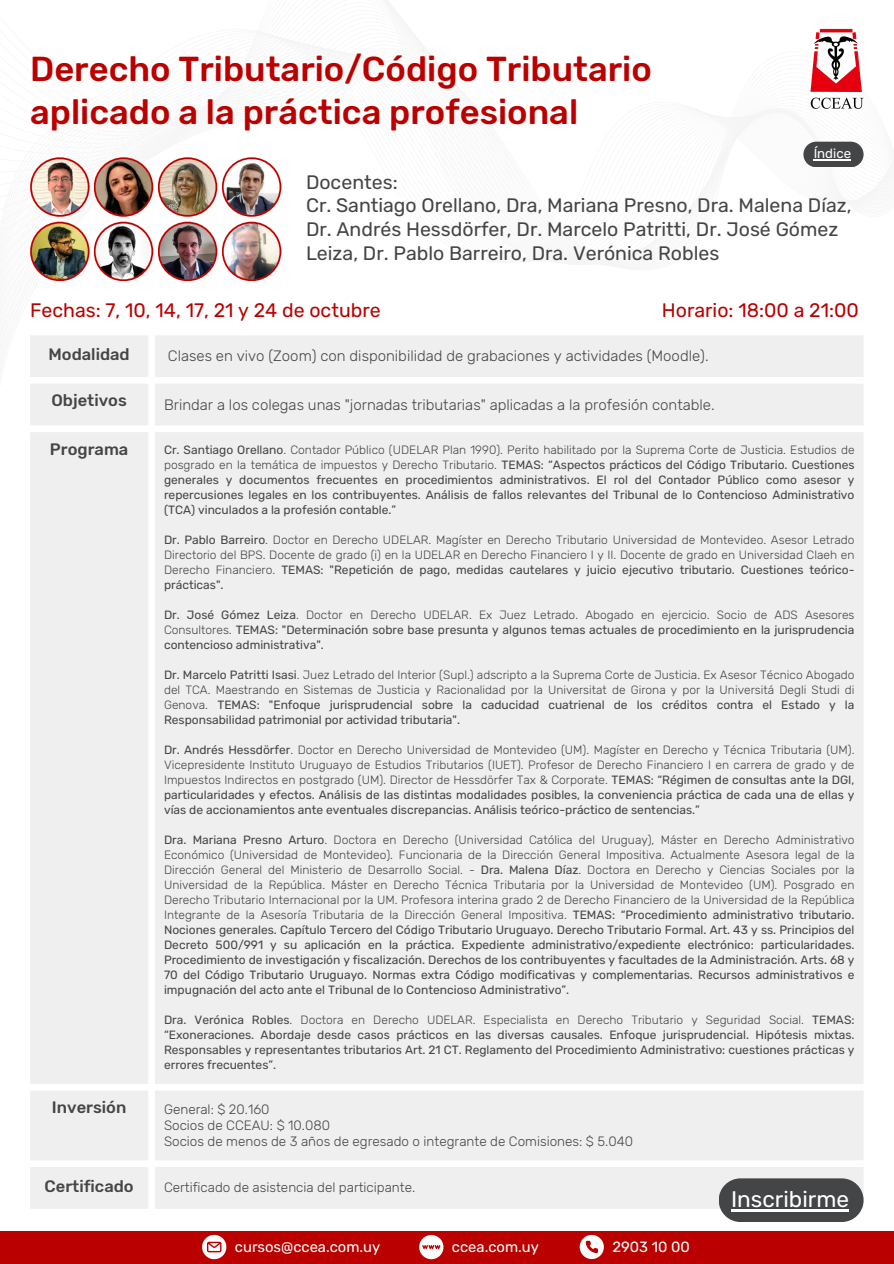
<style>
.page{position:relative;width:894px;height:1264px;background:#fff}
.page>*{position:absolute;margin:0;border:0;box-sizing:border-box;transform-origin:0 0}
.t1{font:500 34.5px/42.8px "Rubik";color:#b00}
.t2{font:22.5px "Rubik";color:#fff}
.t3{font:19.5px/23.7px "Rubik";color:#444547}
.t4{font:19.5px "Rubik";color:#b00}
.t5{font:500 16.5px "Rubik";color:#444547}
.t6{font:300 15px "Rubik";color:#444547}
.t7{font:14.7px "Rubik";color:#fff}
.t8{font:300 13.5px "Rubik";color:#444547}
.t9{font:13.2px "Rubik";color:#fff}
.t10{font:12px/15px "Rubik";color:#444547;text-align:justify}
.t11{font:300 12px/15px "Rubik";color:#444547;text-align:justify}
.s1{font-weight:300}
.s2{font-weight:400}
</style>
<div class="page">
<div style="left:0;top:1231px;width:893px;height:32px;background:#b00"></div>
<img style="left:810px;top:28px;width:54px;height:81px">
<div style="left:30px;top:335px;width:833px;height:873px;background:#efefef"></div>
<svg style="left:202px;top:1234px;width:24px;height:24px"></svg>
<svg style="left:419px;top:1235px;width:24px;height:23px"></svg>
<svg style="left:579px;top:1234px;width:24px;height:24px"></svg>
<div style="left:718px;top:1178px;width:145px;height:43px;background:#444547;border-radius:22px"></div>
<div style="left:803px;top:142px;width:60px;height:25px;background:#444547;border-radius:13px"></div>
<img style="left:30px;top:157px;width:251px;height:124px">
<hr style="left:731px;top:1209px;width:117px;height:2px;background:#fff">
<hr style="left:813px;top:159px;width:37px;height:2px;background:#fff">
<p class="t1" style="left:30px;top:48px;width:623px">Derecho Tributario/Código Tributario aplicado a la práctica profesional</p>
<p class="t9" style="left:813px;top:146px;width:39px">Índice</p>
<h2 class="t3" style="left:306px;top:170px;width:547px">Docentes:<br>Cr. Santiago Orellano, Dra, Mariana Presno, Dra. Malena Díaz,</h2>
<p class="t3" style="left:306px;top:217px;width:533px">Dr. Andrés Hessdörfer, Dr. Marcelo Patritti, Dr. José Gómez<br>Leiza, Dr. Pablo Barreiro, Dra. Verónica Robles</p>
<p class="t4" style="left:30px;top:299px;width:352px">Fechas: 7, 10, 14, 17, 21 y 24 de octubre</p>
<p class="t4" style="left:661px;top:299px;width:198px">Horario: 18:00 a 21:00</p>
<h1 class="t5" style="left:49px;top:345px;width:83px">Modalidad</h1>
<p class="t6" style="left:168px;top:347px;width:542px">Clases en vivo (Zoom) con disponibilidad de grabaciones y actividades (Moodle).</p>
<p class="t5" style="left:51px;top:391px;width:77px">Objetivos</p>
<p class="t6" style="left:164px;top:396px;width:552px">Brindar a los colegas unas "jornadas tributarias" aplicadas a la profesión contable.</p>
<p class="t5" style="left:50px;top:439px;width:80px">Programa</p>
<p class="t10" style="left:164px;top:442px;width:691px">Cr. Santiago Orellano<span class="s1">. Contador Público (UDELAR Plan 1990). Perito habilitado por la Suprema Corte de Justicia. Estudios de posgrado en la temática de impuestos y Derecho Tributario.</span> TEMAS: “Aspectos prácticos del Código Tributario. Cuestiones generales y documentos frecuentes en procedimientos administrativos. El rol del Contador Público como asesor y repercusiones legales en los contribuyentes. Análisis de fallos relevantes del Tribunal de lo Contencioso Administrativo (TCA) vinculados a la profesión contable.”</p>
<p class="t11" style="left:164px;top:532px;width:691px"><span class="s2">Dr. Pablo Barreiro</span>. Doctor en Derecho UDELAR. Magíster en Derecho Tributario Universidad de Montevideo. Asesor Letrado Directorio del BPS. Docente de grado (i) en la UDELAR en Derecho Financiero I y II. Docente de grado en Universidad Claeh en Derecho Financiero. <span class="s2">TEMAS: "Repetición de pago, medidas cautelares y juicio ejecutivo tributario. Cuestiones teórico&shy;prácticas".</span></p>
<p class="t10" style="left:164px;top:607px;width:691px">Dr. José Gómez Leiza<span class="s1">. Doctor en Derecho UDELAR. Ex Juez Letrado. Abogado en ejercicio. Socio de ADS Asesores Consultores.</span> TEMAS: "Determinación sobre base presunta y algunos temas actuales de procedimiento en la jurisprudencia contencioso administrativa".</p>
<p class="t11" style="left:164px;top:667px;width:691px"><span class="s2">Dr. Marcelo Patritti Isasi</span>. Juez Letrado del Interior (Supl.) adscripto a la Suprema Corte de Justicia. Ex Asesor Técnico Abogado del TCA. Maestrando en Sistemas de Justicia y Racionalidad por la Universitat de Girona y por la Universitá Degli Studi di Genova. <span class="s2">TEMAS: "Enfoque jurisprudencial sobre la caducidad cuatrienal de los créditos contra el Estado y la Responsabilidad patrimonial por actividad tributaria".</span></p>
<h3 class="t11" style="left:164px;top:742px;width:691px"><span class="s2">Dr. Andrés Hessdörfer</span>. Doctor en Derecho Universidad de Montevideo (UM). Magíster en Derecho y Técnica Tributaria (UM).<br>Vicepresidente Instituto Uruguayo de Estudios Tributarios (IUET). Profesor de Derecho Financiero I en carrera de grado y de Impuestos Indirectos en postgrado (UM). Director de Hessdörfer Tax &amp; Corporate. <span class="s2">TEMAS: “Régimen de consultas ante la DGI, particularidades y efectos. Análisis de las distintas modalidades posibles, la conveniencia práctica de cada una de ellas y vías de accionamientos ante eventuales discrepancias. Análisis teórico-práctico de sentencias.”</span></h3>
<h3 class="t10" style="left:164px;top:832px;width:691px">Dra. Mariana Presno Arturo<span class="s1">. Doctora en Derecho (Universidad Católica del Uruguay), Máster en Derecho Administrativo Económico (Universidad de Montevideo). Funcionaria de la Dirección General Impositiva. Actualmente Asesora legal de la Dirección General del Ministerio de Desarrollo Social. -</span> Dra. Malena Díaz<span class="s1">. Doctora en Derecho y Ciencias Sociales por la Universidad de la República. Máster en Derecho Técnica Tributaria por la Universidad de Montevideo (UM). Posgrado en Derecho Tributario Internacional por la UM. Profesora interina grado 2 de Derecho Financiero de la Universidad de la República Integrante de la Asesoría Tributaria de la Dirección General Impositiva.</span> TEMAS: “Procedimiento administrativo tributario.<br>Nociones generales. Capítulo Tercero del Código Tributario Uruguayo. Derecho Tributario Formal. Art. 43 y ss. Principios del Decreto 500/991 y su aplicación en la práctica. Expediente administrativo/expediente electrónico: particularidades.<br>Procedimiento de investigación y fiscalización. Derechos de los contribuyentes y facultades de la Administración. Arts. 68 y 70 del Código Tributario Uruguayo. Normas extra Código modificativas y complementarias. Recursos administrativos e impugnación del acto ante el Tribunal de lo Contencioso Administrativo”.</h3>
<p class="t10" style="left:164px;top:1012px;width:691px">Dra. Verónica Robles<span class="s1">. Doctora en Derecho UDELAR. Especialista en Derecho Tributario y Seguridad Social.</span> TEMAS: “Exoneraciones. Abordaje desde casos prácticos en las diversas causales. Enfoque jurisprudencial. Hipótesis mixtas.<br>Responsables y representantes tributarios Art. 21 CT. Reglamento del Procedimiento Administrativo: cuestiones prácticas y errores frecuentes”.</p>
<p class="t5" style="left:52px;top:1097px;width:76px">Inversión</p>
<p class="t8" style="left:164px;top:1100px;width:107px">General: $ 20.160</p>
<p class="t8" style="left:164px;top:1116px;width:167px">Socios de CCEAU: $ 10.080</p>
<p class="t8" style="left:164px;top:1132px;width:470px">Socios de menos de 3 años de egresado o integrante de Comisiones: $ 5.040</p>
<p class="t5" style="left:45px;top:1176px;width:91px">Certificado</p>
<p class="t8" style="left:164px;top:1179px;width:253px">Certificado de asistencia del participante.</p>
<p class="t2" style="left:731px;top:1186px;width:119px">Inscribirme</p>
<p class="t7" style="left:235px;top:1237px;width:147px">cursos@ccea.com.uy</p>
<p class="t7" style="left:452px;top:1237px;width:88px">ccea.com.uy</p>
<p class="t7" style="left:612px;top:1237px;width:79px">2903 10 00</p>
</div>
